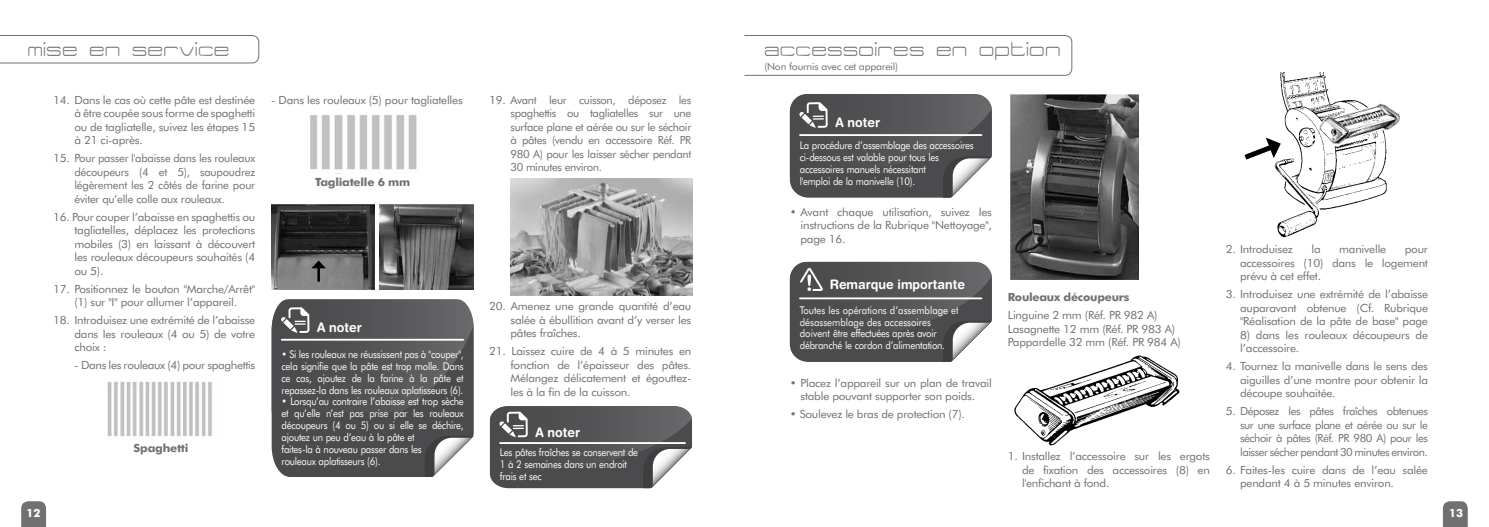
<style>
.page{position:relative;width:1489px;height:527px;background:#fff}
.page>*{position:absolute;margin:0;border:0;box-sizing:border-box;transform-origin:0 0}
.t1{font:22.5px "Tidy Curve TV";color:#707172}
.t2{font:700 13.12px "Helvetica Rounded";color:#fff;scale:.95 1}
.t3{font:11.25px/13.5px "Futura BT";letter-spacing:-.02em;color:#707172;text-align:justify;scale:1.04 1}
.t4{font:700 11.25px "Futura BT";letter-spacing:-.02em;color:#707172;scale:1.04 1}
.t5{font:700 11.25px "Futura BT";color:#fff}
.t6{font:10.62px/11.9px "Futura BT";letter-spacing:-.025em;color:#fff;scale:.9 1}
.t7{font:10.62px/11.9px "Futura BT";color:#fff;scale:.9 1}
.t8{font:10px "Futura BT";letter-spacing:-.02em;color:#707172;scale:1.04 1}
</style>
<div class="page">
<svg style="left:21px;top:501px;width:25px;height:25px"></svg>
<svg style="left:1442px;top:501px;width:25px;height:25px"></svg>
<svg style="left:0;top:35px;width:260px;height:29px"></svg>
<img style="left:271px;top:205px;width:103px;height:84px">
<img style="left:379px;top:205px;width:94px;height:84px">
<img style="left:510px;top:178px;width:182px;height:117px">
<div style="left:272px;top:412px;width:201px;height:64px;background:#4b4b4d"></div>
<svg style="left:425px;top:435px;width:48px;height:41px"></svg>
<svg style="left:272px;top:299px;width:201px;height:113px;background:#59595b"></svg>
<svg style="left:490px;top:406px;width:202px;height:81px;background:#656567"></svg>
<img style="left:107px;top:381px;width:105px;height:56px">
<img style="left:310px;top:115px;width:107px;height:55px">
<svg style="left:744px;top:35px;width:328px;height:41px"></svg>
<svg style="left:789px;top:94px;width:202px;height:103px;background:#616163"></svg>
<svg style="left:789px;top:261px;width:202px;height:100px;background:#626264"></svg>
<img style="left:1010px;top:94px;width:128px;height:185px">
<img style="left:1014px;top:355px;width:166px;height:90px">
<img style="left:1280px;top:73px;width:82px;height:30px">
<svg style="left:1244px;top:103px;width:155px;height:135px"></svg>
<hr style="left:317px;top:266px;width:3px;height:15px;background:#000">
<svg style="left:311px;top:260px;width:15px;height:8px"></svg>
<h1 class="t1" style="left:28px;top:38px;width:204px">mise en service</h1>
<p class="t3" style="left:74px;top:93px;width:175px;text-indent:-21px">14. Dans le cas où cette pâte est destinée à être coupée sous forme de spaghetti ou de tagliatelle, suivez les étapes 15 à 21 ci-après.</p>
<p class="t3" style="left:74px;top:151px;width:175px;text-indent:-21px">15. Pour passer l'abaisse dans les rouleaux découpeurs (4 et 5), saupoudrez légèrement les 2 côtés de farine pour éviter qu’elle colle aux rouleaux.</p>
<p class="t3" style="left:74px;top:209px;width:175px;text-indent:-21px">16. Pour couper l’abaisse en spaghettis ou tagliatelles, déplacez les protections mobiles (3) en laissant à découvert les rouleaux découpeurs souhaités (4 ou 5).</p>
<p class="t3" style="left:53px;top:281px;width:196px;text-align:center">17. Positionnez le bouton "Marche/Arrêt" (1) sur "I" pour allumer l’appareil.</p>
<p class="t3" style="left:74px;top:313px;width:175px;text-indent:-21px">18. Introduisez une extrémité de l’abaisse dans les rouleaux (4 ou 5) de votre choix :</p>
<p class="t3" style="left:74px;top:358px;width:175px">- Dans les rouleaux (4) pour spaghettis</p>
<p class="t4" style="left:134px;top:440px;width:54px">Spaghetti</p>
<p class="t3" style="left:271px;top:93px;width:186px">- Dans les rouleaux (5) pour tagliatelles</p>
<p class="t3" style="left:510px;top:93px;width:175px;text-indent:-21px">19. Avant leur cuisson, déposez les spaghettis ou tagliatelles sur une surface plane et aérée ou sur le séchoir à pâtes (vendu en accessoire Réf. PR 980 A) pour les laisser sécher pendant 30 minutes environ.</p>
<p class="t4" style="left:315px;top:175px;width:93px">Tagliatelle 6 mm</p>
<p class="t2" style="left:317px;top:319px;width:49px">A noter</p>
<p class="t6" style="left:281px;top:348px;width:204px;text-align:justify">• Si les rouleaux ne réussissent pas à "couper", cela signifie que la pâte est trop molle. Dans ce cas, ajoutez de la farine à la pâte et repassez-la dans les rouleaux aplatisseurs (6).</p>
<p class="t6" style="left:281px;top:395px;width:204px">• Lorsqu’au contraire l’abaisse est trop sèche et qu’elle n’est pas prise par les rouleaux découpeurs (4 ou 5) ou si elle se déchire, ajoutez un peu d’eau à la pâte et<br>faites-la à nouveau passer dans les<br>rouleaux aplatisseurs (6).</p>
<p class="t3" style="left:510px;top:299px;width:175px;text-indent:-21px">20. Amenez une grande quantité d’eau salée à ébullition avant d’y verser les pâtes fraîches.</p>
<p class="t3" style="left:510px;top:344px;width:175px;text-indent:-21px">21. Laissez cuire de 4 à 5 minutes en fonction de l’épaisseur des pâtes.<br>Mélangez délicatement et égouttez&shy;les à la fin de la cuisson.</p>
<p class="t2" style="left:535px;top:423px;width:49px">A noter</p>
<p class="t6" style="left:500px;top:446px;width:155px">Les pâtes fraîches se conservent de<br>1 à 2 semaines dans un endroit frais et sec</p>
<h1 class="t1" style="left:765px;top:38px;width:298px">accessoires en option</h1>
<p class="t8" style="left:764px;top:60px;width:130px">(Non fournis avec cet appareil)</p>
<p class="t2" style="left:835px;top:114px;width:49px">A noter</p>
<p class="t6" style="left:799px;top:139px;width:195px">La procédure d’assemblage des accessoires ci-dessous est valable pour tous les accessoires manuels nécessitant<br>l'emploi de la manivelle (10).</p>
<p class="t3" style="left:800px;top:205px;width:185px;text-indent:-11px">• Avant chaque utilisation, suivez les instructions de la Rubrique "Nettoyage", page 16.</p>
<p class="t2" style="left:829px;top:276px;width:144px">Remarque importante</p>
<p class="t7" style="left:799px;top:303px;width:178px">Toutes les opérations d’assemblage et désassemblage des accessoires doivent être effectuées après avoir débranché le cordon d’alimentation.</p>
<p class="t3" style="left:789px;top:375px;width:196px;text-align:center">• Placez l’appareil sur un plan de travail stable pouvant supporter son poids.</p>
<p class="t3" style="left:789px;top:407px;width:170px">• Soulevez le bras de protection (7).</p>
<p class="t4" style="left:1007px;top:290px;width:118px">Rouleaux découpeurs</p>
<p class="t3" style="left:1007px;top:308px;width:168px;text-align:left">Linguine 2 mm (Réf. PR 982 A)<br>Lasagnette 12 mm (Réf. PR 983 A)<br>Pappardelle 32 mm (Réf. PR 984 A)</p>
<p class="t3" style="left:1022px;top:449px;width:182px;text-indent:-14px">1. Installez l’accessoire sur les ergots de fixation des accessoires (8) en l'enfichant à fond.</p>
<p class="t3" style="left:1225px;top:242px;width:66px">2. Introduisez</p>
<p class="t3" style="left:1311px;top:242px;width:10px">la</p>
<p class="t3" style="left:1339px;top:242px;width:47px">manivelle</p>
<p class="t3" style="left:1239px;top:242px;width:182px;text-indent:165px">pour accessoires (10) dans le logement prévu à cet effet.</p>
<p class="t3" style="left:1239px;top:287px;width:182px;text-indent:-14px">3. Introduisez une extrémité de l’abaisse auparavant obtenue (Cf. Rubrique "Réalisation de la pâte de base" page</p>
<p class="t3" style="left:1239px;top:328px;width:182px">8) dans les rouleaux découpeurs de l’accessoire.</p>
<p class="t3" style="left:1239px;top:359px;width:182px;text-indent:-14px">4. Tournez la manivelle dans le sens des aiguilles d’une montre pour obtenir la découpe souhaitée.</p>
<p class="t3" style="left:1239px;top:404px;width:182px;text-indent:-14px">5. Déposez les pâtes fraîches obtenues sur une surface plane et aérée ou sur le séchoir à pâtes (Réf. PR 980 A) pour les laisser sécher pendant 30 minutes environ.</p>
<p class="t3" style="left:1239px;top:462px;width:182px;text-indent:-14px">6. Faites-les cuire dans de l’eau salée pendant 4 à 5 minutes environ.</p>
<p class="t5" style="left:27px;top:505px;width:16px">12</p>
<p class="t5" style="left:1448px;top:505px;width:16px">13</p>
</div>
